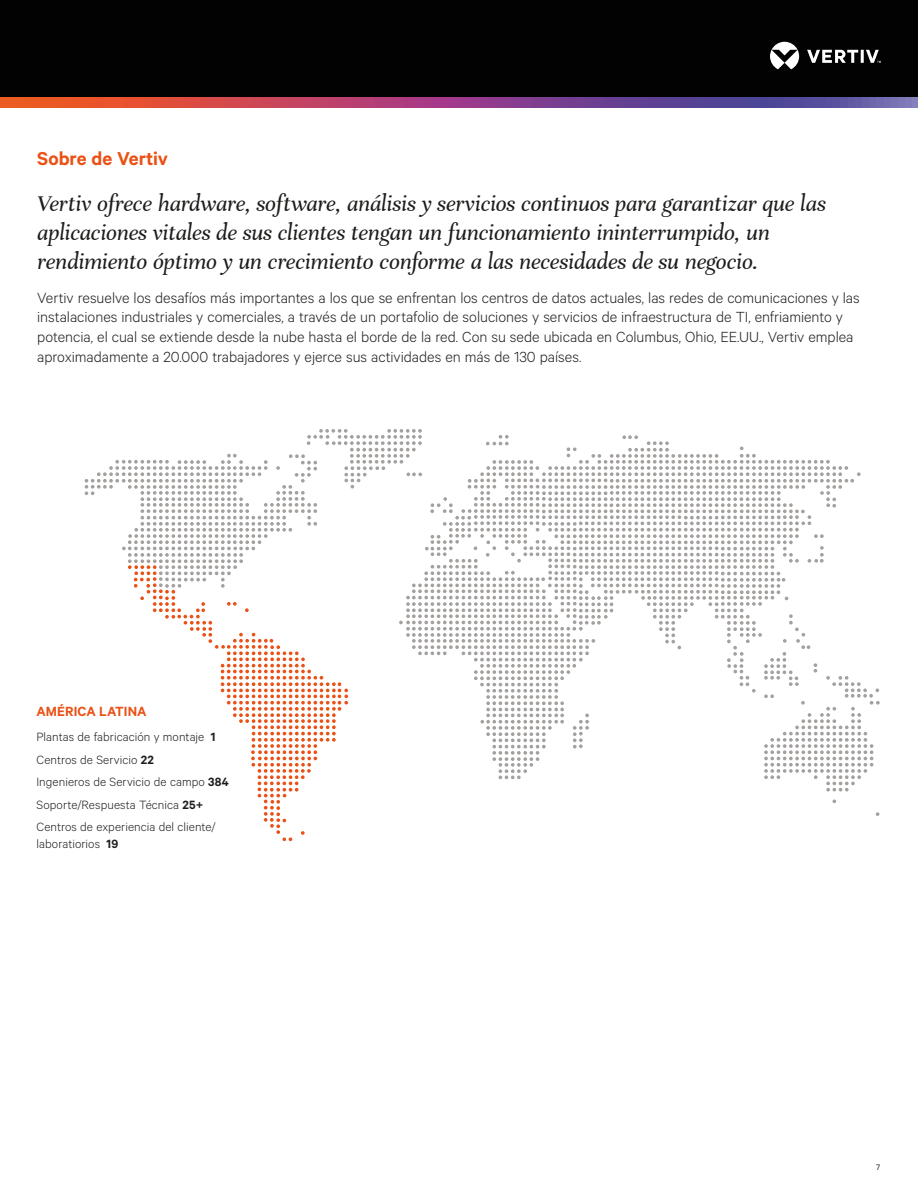
<style>
.page{position:relative;width:918px;height:1188px;background:#fff}
.page>*{position:absolute;margin:0;border:0;box-sizing:border-box;transform-origin:0 0}
.t1{font:italic 24px/28.8px "Unna";letter-spacing:-.01em;color:#1d1d1b}
.t2{font:600 21px "Calibre";color:#e95115}
.t3{font:300 16.5px/19.8px "Calibre";color:#1d1d1b}
.t4{font:600 15px "Calibre";letter-spacing:.01em;color:#e95115}
.t5{font:300 13.5px/22.5px "Calibre";letter-spacing:.005em;color:#1d1d1b}
.t6{font:9px "Calibre";color:#1d1d1b}
.s1{font-weight:600}
</style>
<div class="page">
<div style="left:0;top:0;width:918px;height:108px;background:#020203"></div>
<svg style="left:770px;top:42px;width:111px;height:27px"></svg>
<svg style="left:0;top:98px;width:918px;height:10px;background:#9c4973"></svg>
<svg style="left:85px;top:429px;width:795px;height:412px"></svg>
<p class="t2" style="left:37px;top:146px;width:132px">Sobre de Vertiv</p>
<p class="t1" style="left:37px;top:190px;width:790px">Vertiv ofrece hardware, software, análisis y servicios continuos para garantizar que las aplicaciones vitales de sus clientes tengan un funcionamiento ininterrumpido, un rendimiento óptimo y un crecimiento conforme a las necesidades de su negocio.</p>
<p class="t3" style="left:37px;top:287px;width:824px">Vertiv resuelve los desafíos más importantes a los que se enfrentan los centros de datos actuales, las redes de comunicaciones y las instalaciones industriales y comerciales, a través de un portafolio de soluciones y servicios de infraestructura de TI, enfriamiento y potencia, el cual se extiende desde la nube hasta el borde de la red. Con su sede ubicada en Columbus, Ohio, EE.UU., Vertiv emplea aproximadamente a 20.000 trabajadores y ejerce sus actividades en más de 130 países.</p>
<p class="t4" style="left:37px;top:702px;width:112px">AMÉRICA LATINA</p>
<p class="t5" style="left:37px;top:725px;width:194px">Plantas de fabricación y montaje <span class="s1">1<br></span>Centros de Servicio <span class="s1">22<br></span>Ingenieros de Servicio de campo <span class="s1">384<br></span>Soporte/Respuesta Técnica <span class="s1">25+<br></span>Centros de experiencia del cliente/</p>
<p class="t5" style="left:37px;top:832px;width:83px">laboratiorios <span class="s1">19</span></p>
<p class="t6" style="left:876px;top:1162px;width:5px">7</p>
</div>
